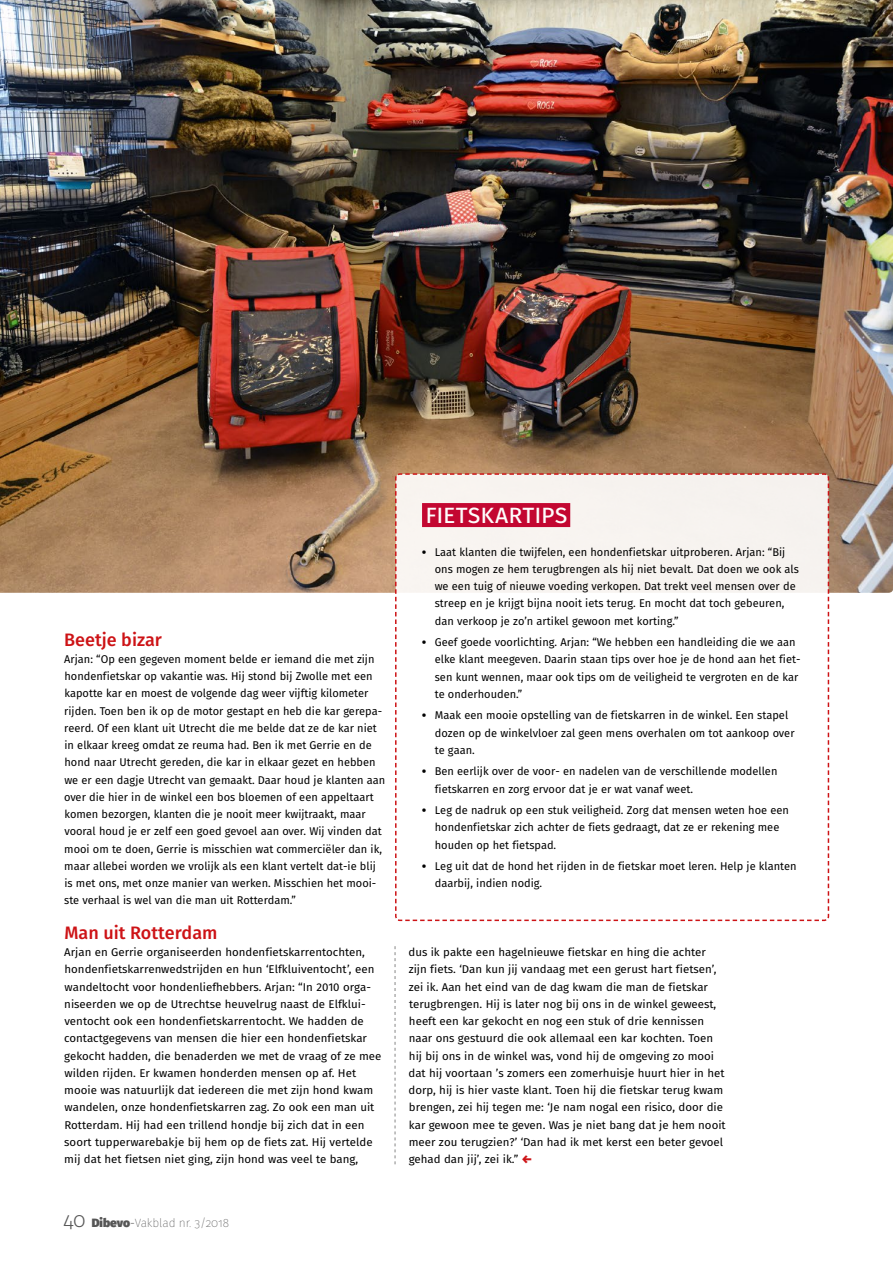
<style>
.page{position:relative;width:893px;height:1263px;background:#fff}
.page>*{position:absolute;margin:0;border:0;box-sizing:border-box;transform-origin:0 0}
.t1{font:27px "Fira Sans";letter-spacing:-.005em;color:#fefdfc}
.t2{font:500 18px "Fira Sans";color:#cd1316}
.t3{font:200 12px "Fira Sans";letter-spacing:-.01em;color:#565656}
.t4{font:11.25px/17.2px "Fira Sans";color:#000}
.s1{font-weight:800}
.s2{font-weight:900;color:#cd1316}
.s3{font-weight:300;font-size:21px}
.s4{font-weight:900}
.s5{font-weight:300}
</style>
<div class="page">
<img style="left:0;top:0;width:893px;height:593px">
<svg style="left:395px;top:946px;width:1px;height:218px"></svg>
<svg style="left:394px;top:472px;width:436px;height:450px"></svg>
<h1 class="t1" style="left:425px;top:493px;width:144px">fietskarTips</h1>
<p class="t4" style="left:435px;top:543px;width:366px;text-indent:-13px"><span class="s1">•</span> Laat klanten die twijfelen, een hondenfietskar uitproberen. Arjan: “Bij ons mogen ze hem terugbrengen als hij niet bevalt. Dat doen we ook als we een tuig of nieuwe voeding verkopen. Dat trekt veel mensen over de streep en je krijgt bijna nooit iets terug. En mocht dat toch gebeuren, dan verkoop je zo’n artikel gewoon met korting.”</p>
<p class="t4" style="left:435px;top:633px;width:367px;text-indent:-13px"><span class="s1">•</span> Geef goede voorlichting. Arjan: “We hebben een handleiding die we aan elke klant meegeven. Daarin staan tips over hoe je de hond aan het fiet&shy;sen kunt wennen, maar ook tips om de veiligheid te vergroten en de kar te onderhouden.”</p>
<p class="t4" style="left:435px;top:706px;width:361px;text-indent:-13px"><span class="s1">•</span> Maak een mooie opstelling van de fietskarren in de winkel. Een stapel dozen op de winkelvloer zal geen mens overhalen om tot aankoop over te gaan.</p>
<p class="t4" style="left:435px;top:762px;width:344px;text-indent:-13px"><span class="s1">•</span> Ben eerlijk over de voor- en nadelen van de verschillende modellen fietskarren en zorg ervoor dat je er wat vanaf weet.</p>
<p class="t4" style="left:435px;top:801px;width:356px;text-indent:-13px"><span class="s1">•</span> Leg de nadruk op een stuk veiligheid. Zorg dat mensen weten hoe een hondenfietskar zich achter de fiets gedraagt, dat ze er rekening mee houden op het fietspad.</p>
<p class="t4" style="left:435px;top:857px;width:363px;text-indent:-13px"><span class="s1">•</span> Leg uit dat de hond het rijden in de fietskar moet leren. Help je klanten daarbij, indien nodig.</p>
<h2 class="t2" style="left:64px;top:625px;width:99px">Beetje bizar</h2>
<p class="t4" style="left:64px;top:650px;width:323px">Arjan: “Op een gegeven moment belde er iemand die met zijn hondenfietskar op vakantie was. Hij stond bij Zwolle met een kapotte kar en moest de volgende dag weer vijftig kilometer rijden. Toen ben ik op de motor gestapt en heb die kar gerepa&shy;reerd. Of een klant uit Utrecht die me belde dat ze de kar niet in elkaar kreeg omdat ze reuma had. Ben ik met Gerrie en de hond naar Utrecht gereden, die kar in elkaar gezet en hebben we er een dagje Utrecht van gemaakt. Daar houd je klanten aan over die hier in de winkel een bos bloemen of een appeltaart komen bezorgen, klanten die je nooit meer kwijtraakt, maar vooral houd je er zelf een goed gevoel aan over. Wij vinden dat mooi om te doen, Gerrie is misschien wat commerciëler dan ik, maar allebei worden we vrolijk als een klant vertelt dat-ie blij is met ons, met onze manier van werken. Misschien het mooi&shy;ste verhaal is wel van die man uit Rotterdam.”</p>
<h2 class="t2" style="left:64px;top:918px;width:155px">Man uit Rotterdam</h2>
<p class="t4" style="left:64px;top:943px;width:319px">Arjan en Gerrie organiseerden hondenfietskarrentochten, hondenfietskarrenwedstrijden en hun ‘Elfkluiventocht’, een wandeltocht voor hondenliefhebbers. Arjan: “In 2010 orga&shy;niseerden we op de Utrechtse heuvelrug naast de Elfklui&shy;ventocht ook een hondenfietskarrentocht. We hadden de contactgegevens van mensen die hier een hondenfietskar gekocht hadden, die benaderden we met de vraag of ze mee wilden rijden. Er kwamen honderden mensen op af. Het mooie was natuurlijk dat iedereen die met zijn hond kwam wandelen, onze hondenfietskarren zag. Zo ook een man uit Rotterdam. Hij had een trillend hondje bij zich dat in een soort tupperwarebakje bij hem op de fiets zat. Hij vertelde mij dat het fietsen niet ging, zijn hond was veel te bang,</p>
<p class="t4" style="left:408px;top:943px;width:319px">dus ik pakte een hagelnieuwe fietskar en hing die achter zijn fiets. ‘Dan kun jij vandaag met een gerust hart fietsen’, zei ik. Aan het eind van de dag kwam die man de fietskar terugbrengen. Hij is later nog bij ons in de winkel geweest, heeft een kar gekocht en nog een stuk of drie kennissen naar ons gestuurd die ook allemaal een kar kochten. Toen hij bij ons in de winkel was, vond hij de omgeving zo mooi dat hij voortaan ’s zomers een zomerhuisje huurt hier in het dorp, hij is hier vaste klant. Toen hij die fietskar terug kwam brengen, zei hij tegen me: ‘Je nam nogal een risico, door die kar gewoon mee te geven. Was je niet bang dat je hem nooit meer zou terugzien?’ ‘Dan had ik met kerst een beter gevoel gehad dan jij’, zei ik.” <span class="s2">←</span></p>
<p class="t3" style="left:63px;top:1215px;width:167px"><span class="s3">40</span> <span class="s4">Dibevo</span><span class="s5">-</span>Vakblad nr. 3/2018</p>
</div>
